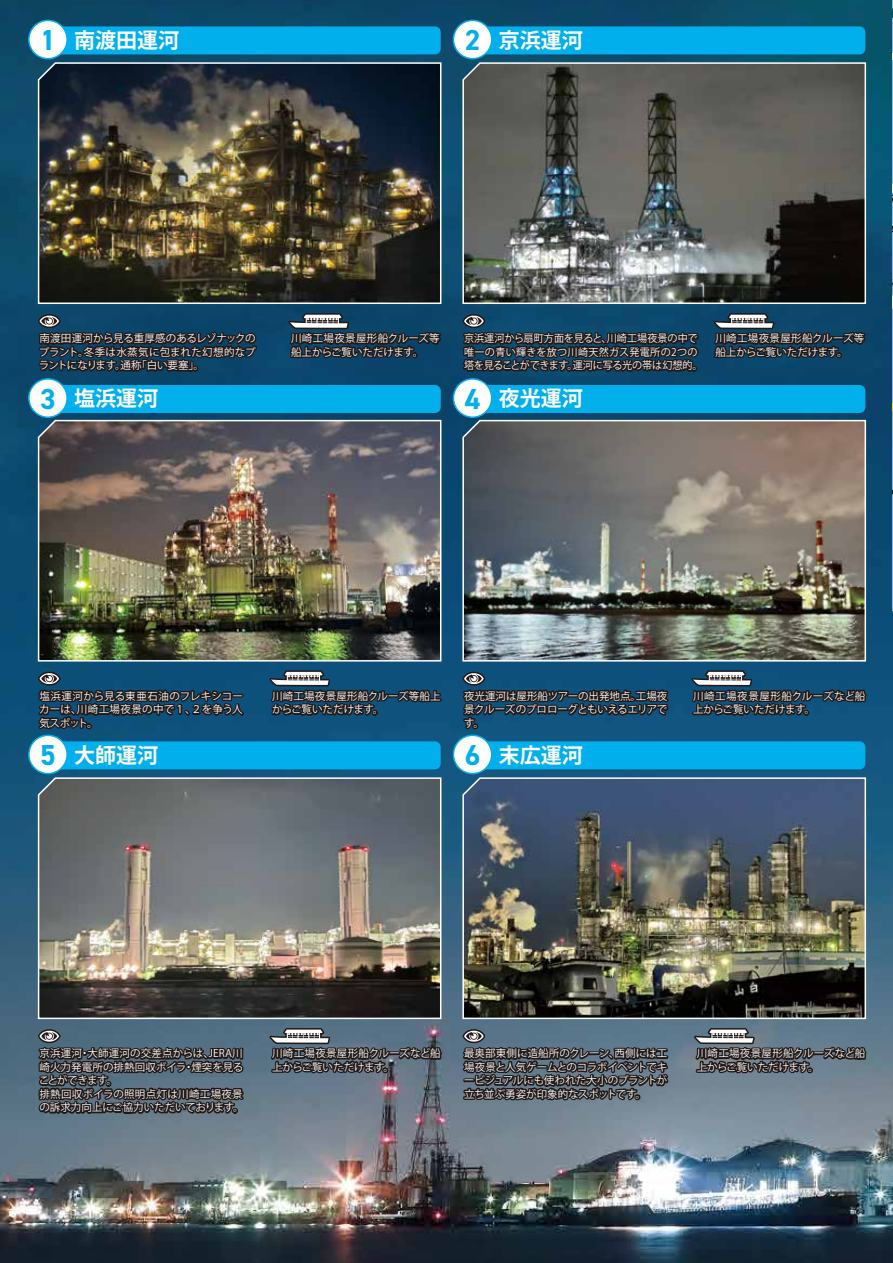
<style>
.page{position:relative;width:893px;height:1263px;background:#fff}
.page>*{position:absolute;margin:0;border:0;box-sizing:border-box;transform-origin:0 0}
.t1{font:700 21px "Koz Go Pro";color:#fff}
.t2{font:10.5px/13.5px "Koz Go Pr 6 N";color:#fff}
.t3{font:10.5px/13.5px "Koz Go Pr 6 N";color:#fff;scale:.96 1}
.s1{font-family:"DIN2014";font-size:28.95px;color:#00afec}
</style>
<div class="page">
<img style="left:1px;top:0;width:892px;height:1263px">
<hr style="left:0;top:0;width:1px;height:1263px;background:#bfbfbf">
<svg style="left:892px;top:0;width:1px;height:631px"></svg>
<svg style="left:462px;top:61px;width:405px;height:159px;background:#5d5f5a"></svg>
<img style="left:37px;top:418px;width:405px;height:155px">
<img style="left:462px;top:418px;width:405px;height:202px">
<svg style="left:37px;top:776px;width:405px;height:113px;background:#6c7175"></svg>
<img style="left:462px;top:776px;width:405px;height:201px">
<img style="left:37px;top:61px;width:405px;height:244px">
<div style="left:48px;top:741px;width:393px;height:28px;background:#00afec;border-radius:6px"></div>
<div style="left:29px;top:735px;width:38px;height:39px;background:#fff;border-radius:50%"></div>
<div style="left:28px;top:734px;width:40px;height:40px;border:2px solid #00afec;border-radius:50%"></div>
<div style="left:472px;top:26px;width:393px;height:28px;background:#00afec;border-radius:6px"></div>
<svg style="left:24px;top:283px;width:235px;height:99px;background:#193647"></svg>
<div style="left:453px;top:20px;width:39px;height:39px;background:#fff;border-radius:50%"></div>
<div style="left:453px;top:20px;width:39px;height:39px;border:2px solid #00afec;border-radius:50%"></div>
<div style="left:48px;top:26px;width:393px;height:28px;background:#00afec;border-radius:6px"></div>
<div style="left:29px;top:20px;width:38px;height:39px;background:#fff;border-radius:50%"></div>
<div style="left:28px;top:20px;width:40px;height:39px;border:2px solid #00afec;border-radius:50%"></div>
<div style="left:472px;top:385px;width:393px;height:28px;background:#00afec;border-radius:6px"></div>
<div style="left:453px;top:379px;width:39px;height:38px;background:#fff;border-radius:50%"></div>
<div style="left:453px;top:378px;width:39px;height:40px;border:2px solid #00afec;border-radius:50%"></div>
<div style="left:48px;top:385px;width:393px;height:28px;background:#00afec;border-radius:6px"></div>
<div style="left:29px;top:379px;width:38px;height:38px;background:#fff;border-radius:50%"></div>
<div style="left:28px;top:378px;width:40px;height:40px;border:2px solid #00afec;border-radius:50%"></div>
<svg style="left:268px;top:262px;width:174px;height:117px;background:#203948"></svg>
<svg style="left:451px;top:220px;width:416px;height:169px;background:#3a515e"></svg>
<img style="left:27px;top:573px;width:416px;height:159px">
<img style="left:27px;top:889px;width:418px;height:234px">
<div style="left:472px;top:741px;width:393px;height:28px;background:#00afec;border-radius:6px"></div>
<div style="left:453px;top:735px;width:39px;height:39px;background:#fff;border-radius:50%"></div>
<div style="left:453px;top:734px;width:39px;height:40px;border:2px solid #00afec;border-radius:50%"></div>
<svg style="left:451px;top:977px;width:418px;height:133px;background:#4d565c"></svg>
<svg style="left:451px;top:620px;width:418px;height:111px;background:#406173"></svg>
<h1 class="t1" style="left:40px;top:27px;width:140px"><span class="s1">1</span> 南渡田運河</h1>
<h1 class="t1" style="left:465px;top:27px;width:119px"><span class="s1">2</span> 京浜運河</h1>
<p class="t2" style="left:39px;top:332px;width:218px;text-align:justify">南渡田運河から見る重厚感のあるレゾナックのプラント。冬季は水蒸気に包まれた幻想的なプラントになります。通称「白い要塞」。</p>
<p class="t2" style="left:291px;top:332px;width:150px">川崎工場夜景屋形船クルーズ等船上からご覧いただけます。</p>
<p class="t3" style="left:464px;top:332px;width:250px">京浜運河から扇町方面を見ると、川崎工場夜景の中で唯一の青い輝きを放つ川崎天然ガス発電所の2つの塔を見ることができます。運河に写る光の帯は幻想的。</p>
<p class="t2" style="left:715px;top:332px;width:150px">川崎工場夜景屋形船クルーズ等船上からご覧いただけます。</p>
<h1 class="t1" style="left:40px;top:385px;width:119px"><span class="s1">3</span> 塩浜運河</h1>
<h1 class="t1" style="left:465px;top:385px;width:119px"><span class="s1">4</span> 夜光運河</h1>
<p class="t2" style="left:39px;top:689px;width:205px;text-align:justify">塩浜運河から見る東亜石油のフレキシコーカーは、川崎工場夜景の中で１、２を争う人気スポット。</p>
<p class="t2" style="left:272px;top:689px;width:170px">川崎工場夜景屋形船クルーズ等船上からご覧いただけます。</p>
<p class="t2" style="left:464px;top:689px;width:205px;text-align:justify">夜光運河は屋形船ツアーの出発地点。工場夜景クルーズのプロローグともいえるエリアです。</p>
<p class="t2" style="left:693px;top:689px;width:174px">川崎工場夜景屋形船クルーズなど船上からご覧いただけます。</p>
<h1 class="t1" style="left:40px;top:741px;width:119px"><span class="s1">5</span> 大師運河</h1>
<h1 class="t1" style="left:465px;top:741px;width:119px"><span class="s1">6</span> 末広運河</h1>
<p class="t2" style="left:39px;top:1047px;width:206px">京浜運河・大師運河の交差点からは、JERA川崎火力発電所の排熱回収ボイラ・煙突を見ることができます。<br>排熱回収ボイラの照明点灯は川崎工場夜景の訴求力向上にご協力いただいております。</p>
<p class="t2" style="left:272px;top:1047px;width:170px">川崎工場夜景屋形船クルーズなど船上からご覧いただけます。</p>
<p class="t2" style="left:464px;top:1047px;width:205px;text-align:justify">最奥部東側に造船所のクレーン、西側には工場夜景と人気ゲームとのコラボイベントでキービジュアルにも使われた大小のプラントが立ち並ぶ勇姿が印象的なスポットです。</p>
<p class="t2" style="left:697px;top:1047px;width:170px">川崎工場夜景屋形船クルーズなど船上からご覧いただけます。</p>
</div>
